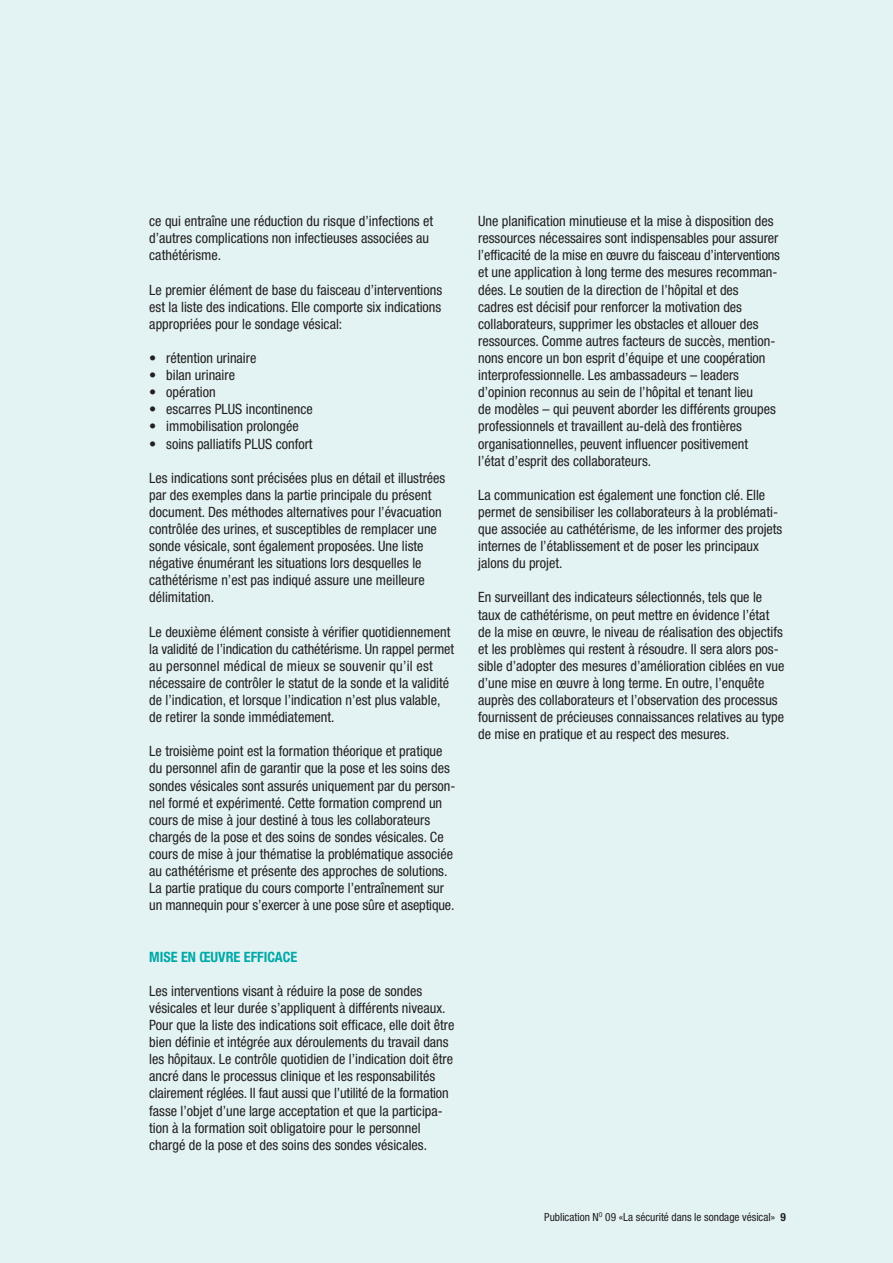
<style>
.page{position:relative;width:893px;height:1263px;background:#e3f3f3}
.page>*{position:absolute;margin:0;border:0;box-sizing:border-box;transform-origin:0 0}
.t1{font:condensed 14.25px/17.1px "Helvetica Neue";color:#231f20}
.t2{font:700 condensed 14.25px "Helvetica Neue";color:#00a9a7}
.t3{font:condensed 11.25px "Helvetica Neue";color:#231f20}
.s1{font-weight:700}
</style>
<div class="page">
<p class="t1" style="left:149px;top:214px;width:285px">ce qui entraîne une réduction du risque d’infections et d’autres complications non infectieuses associées au cathétérisme.</p>
<p class="t1" style="left:149px;top:282px;width:294px;text-align:justify">Le premier élément de base du faisceau d’interventions est la liste des indications. Elle comporte six indications appropriées pour le sondage vésical:</p>
<p class="t1" style="left:149px;top:351px;width:109px">• rétention urinaire</p>
<p class="t1" style="left:149px;top:368px;width:87px">• bilan urinaire</p>
<p class="t1" style="left:149px;top:385px;width:68px">• opération</p>
<p class="t1" style="left:149px;top:402px;width:165px">• escarres PLUS incontinence</p>
<p class="t1" style="left:149px;top:419px;width:151px">• immobilisation prolongée</p>
<p class="t1" style="left:149px;top:436px;width:165px">• soins palliatifs PLUS confort</p>
<p class="t1" style="left:149px;top:470px;width:298px">Les indications sont précisées plus en détail et illustrées par des exemples dans la partie principale du présent document. Des méthodes alternatives pour l’évacuation contrôlée des urines, et susceptibles de remplacer une sonde vésicale, sont également proposées. Une liste négative énumérant les situations lors desquelles le cathétérisme n’est pas indiqué assure une meilleure délimitation.</p>
<p class="t1" style="left:149px;top:624px;width:306px">Le deuxième élément consiste à vérifier quotidiennement la validité de l’indication du cathétérisme. Un rappel permet au personnel médical de mieux se souvenir qu’il est nécessaire de contrôler le statut de la sonde et la validité de l’indication, et lorsque l’indication n’est plus valable, de retirer la sonde immédiatement.</p>
<p class="t1" style="left:149px;top:744px;width:308px">Le troisième point est la formation théorique et pratique du personnel afin de garantir que la pose et les soins des sondes vésicales sont assurés uniquement par du person&shy;nel formé et expérimenté. Cette formation comprend un cours de mise à jour destiné à tous les collaborateurs chargés de la pose et des soins de sondes vésicales. Ce cours de mise à jour thématise la problématique associée au cathétérisme et présente des approches de solutions.<br>La partie pratique du cours comporte l’entraînement sur un mannequin pour s’exercer à une pose sûre et aseptique.</p>
<p class="t2" style="left:149px;top:951px;width:150px">MISE EN ŒUVRE EFFICACE</p>
<p class="t1" style="left:149px;top:983px;width:307px">Les interventions visant à réduire la pose de sondes vésicales et leur durée s’appliquent à différents niveaux.<br>Pour que la liste des indications soit efficace, elle doit être bien définie et intégrée aux déroulements du travail dans les hôpitaux. Le contrôle quotidien de l’indication doit être ancré dans le processus clinique et les responsabilités clairement réglées. Il faut aussi que l’utilité de la formation fasse l’objet d’une large acceptation et que la participa&shy;tion à la formation soit obligatoire pour le personnel chargé de la pose et des soins des sondes vésicales.</p>
<p class="t1" style="left:478px;top:214px;width:303px">Une planification minutieuse et la mise à disposition des ressources nécessaires sont indispensables pour assurer l’efficacité de la mise en œuvre du faisceau d’interventions et une application à long terme des mesures recomman&shy;dées. Le soutien de la direction de l’hôpital et des<br>cadres est décisif pour renforcer la motivation des collaborateurs, supprimer les obstacles et allouer des ressources. Comme autres facteurs de succès, mention&shy;nons encore un bon esprit d’équipe et une coopération interprofessionnelle. Les ambassadeurs – leaders d’opinion reconnus au sein de l’hôpital et tenant lieu<br>de modèles – qui peuvent aborder les différents groupes professionnels et travaillent au-delà des frontières organisationnelles, peuvent influencer positivement<br>l’état d’esprit des collaborateurs.</p>
<p class="t1" style="left:478px;top:487px;width:306px">La communication est également une fonction clé. Elle permet de sensibiliser les collaborateurs à la problémati&shy;que associée au cathétérisme, de les informer des projets internes de l’établissement et de poser les principaux jalons du projet.</p>
<p class="t1" style="left:478px;top:590px;width:308px">En surveillant des indicateurs sélectionnés, tels que le taux de cathétérisme, on peut mettre en évidence l’état de la mise en œuvre, le niveau de réalisation des objectifs et les problèmes qui restent à résoudre. Il sera alors pos&shy;sible d’adopter des mesures d’amélioration ciblées en vue d’une mise en œuvre à long terme. En outre, l’enquête auprès des collaborateurs et l’observation des processus fournissent de précieuses connaissances relatives au type de mise en pratique et au respect des mesures.</p>
<p class="t3" style="left:544px;top:1213px;width:243px">Publication N<sup>O</sup> 09 «La sécurité dans le sondage vésical» <span class="s1">9</span></p>
</div>
